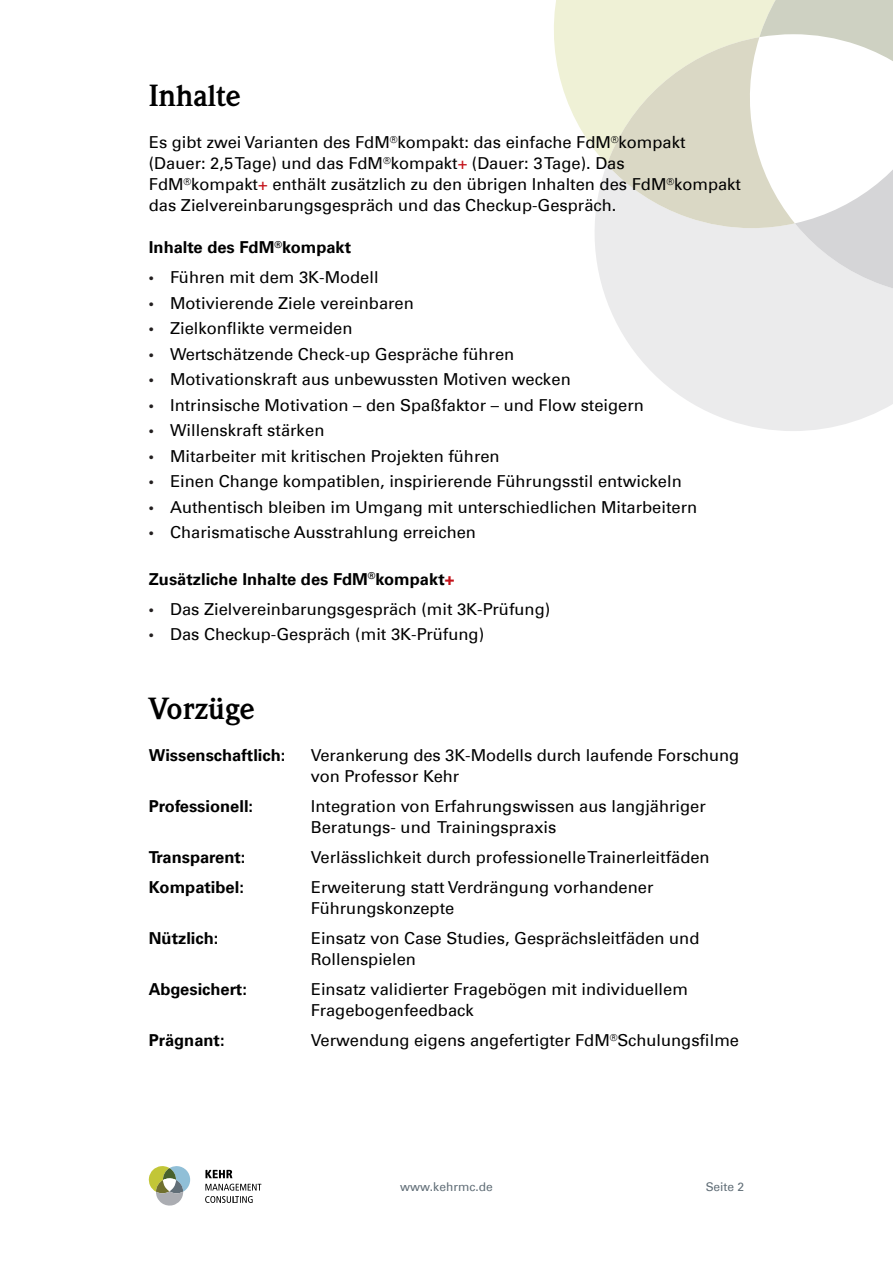
<style>
.page{position:relative;width:893px;height:1263px;background:#fff}
.page>*{position:absolute;margin:0;border:0;box-sizing:border-box;transform-origin:0 0}
.t1{font:700 30px "Weidemann Std";color:#000}
.t2{font:16.5px/21px "Univers Com 55 Roman";color:#000}
.t3{font:700 16.5px "Univers Com 65";color:#000}
.t4{font:12px "Univers Com 55 Roman";color:#616e77}
.s1{color:#c4121a}
.s2{font-family:"Myriad Pro";font-size:18px;color:#231f20}
</style>
<div class="page">
<svg style="left:554px;top:0;width:53px;height:165px;fill:#eff1d6"></svg>
<svg style="left:595px;top:165px;width:298px;height:266px;fill:#ebebec"></svg>
<svg style="left:607px;top:0;width:286px;height:296px"></svg>
<svg style="left:149px;top:1166px;width:41px;height:40px"></svg>
<svg style="left:205px;top:1170px;width:56px;height:33px"></svg>
<h1 class="t1" style="left:149px;top:78px;width:94px">Inhalte</h1>
<p class="t2" style="left:149px;top:132px;width:594px">Es gibt zwei Varianten des FdM<sup>®</sup>kompakt: das einfache FdM<sup>®</sup>kompakt (Dauer: 2,5 Tage) und das FdM<sup>®</sup>kompakt<span class="s1">+</span> (Dauer: 3 Tage). Das FdM<sup>®</sup>kompakt<span class="s1">+</span> enthält zusätzlich zu den übrigen Inhalten des FdM<sup>®</sup>kompakt das Zielvereinbarungsgespräch und das Checkup-Gespräch.</p>
<p class="t3" style="left:149px;top:238px;width:204px">Inhalte des FdM<sup>®</sup>kompakt</p>
<p class="t2" style="left:149px;top:267px;width:231px"><span class="s2">•</span> Führen mit dem 3K-Modell</p>
<p class="t2" style="left:149px;top:293px;width:267px"><span class="s2">•</span> Motivierende Ziele vereinbaren</p>
<p class="t2" style="left:149px;top:318px;width:205px"><span class="s2">•</span> Zielkonflikte vermeiden</p>
<p class="t2" style="left:149px;top:344px;width:367px"><span class="s2">•</span> Wertschätzende Check-up Gespräche führen</p>
<p class="t2" style="left:149px;top:369px;width:423px"><span class="s2">•</span> Motivationskraft aus unbewussten Motiven wecken</p>
<p class="t2" style="left:149px;top:395px;width:497px"><span class="s2">•</span> Intrinsische Motivation – den Spaßfaktor – und Flow steigern</p>
<p class="t2" style="left:149px;top:420px;width:177px"><span class="s2">•</span> Willenskraft stärken</p>
<p class="t2" style="left:149px;top:446px;width:352px"><span class="s2">•</span> Mitarbeiter mit kritischen Projekten führen</p>
<p class="t2" style="left:149px;top:471px;width:534px"><span class="s2">•</span> Einen Change kompatiblen, inspirierende Führungsstil entwickeln</p>
<p class="t2" style="left:149px;top:497px;width:550px"><span class="s2">•</span> Authentisch bleiben im Umgang mit unterschiedlichen Mitarbeitern</p>
<p class="t2" style="left:149px;top:522px;width:329px"><span class="s2">•</span> Charismatische Ausstrahlung erreichen</p>
<p class="t3" style="left:149px;top:569px;width:307px">Zusätzliche Inhalte des FdM<sup>®</sup>kompakt<span class="s1">+</span></p>
<p class="t2" style="left:149px;top:599px;width:403px"><span class="s2">•</span> Das Zielvereinbarungsgespräch (mit 3K-Prüfung)</p>
<p class="t2" style="left:149px;top:624px;width:337px"><span class="s2">•</span> Das Checkup-Gespräch (mit 3K-Prüfung)</p>
<h1 class="t1" style="left:149px;top:691px;width:108px">Vorzüge</h1>
<p class="t3" style="left:149px;top:745px;width:138px">Wissenschaftlich:</p>
<p class="t2" style="left:311px;top:745px;width:430px">Verankerung des 3K-Modells durch laufende Forschung von Professor Kehr</p>
<p class="t3" style="left:149px;top:796px;width:106px">Professionell:</p>
<p class="t2" style="left:311px;top:796px;width:396px">Integration von Erfahrungswissen aus langjähriger<br>Beratungs- und Trainingspraxis</p>
<p class="t3" style="left:149px;top:847px;width:98px">Transparent:</p>
<p class="t2" style="left:311px;top:847px;width:400px">Verlässlichkeit durch professionelle Trainerleitfäden</p>
<p class="t3" style="left:149px;top:877px;width:97px">Kompatibel:</p>
<p class="t2" style="left:311px;top:877px;width:344px">Erweiterung statt Verdrängung vorhandener<br>Führungskonzepte</p>
<p class="t3" style="left:149px;top:928px;width:71px">Nützlich:</p>
<p class="t2" style="left:311px;top:928px;width:390px">Einsatz von Case Studies, Gesprächsleitfäden und<br>Rollenspielen</p>
<p class="t3" style="left:149px;top:979px;width:100px">Abgesichert:</p>
<p class="t2" style="left:311px;top:979px;width:379px">Einsatz validierter Fragebögen mit individuellem<br>Fragebogenfeedback</p>
<p class="t3" style="left:149px;top:1030px;width:77px">Prägnant:</p>
<p class="t2" style="left:311px;top:1030px;width:430px">Verwendung eigens angefertigter FdM<sup>®</sup>Schulungsfilme</p>
<p class="t4" style="left:400px;top:1180px;width:94px">www.kehrmc.de</p>
<p class="t4" style="left:706px;top:1180px;width:40px">Seite 2</p>
</div>
